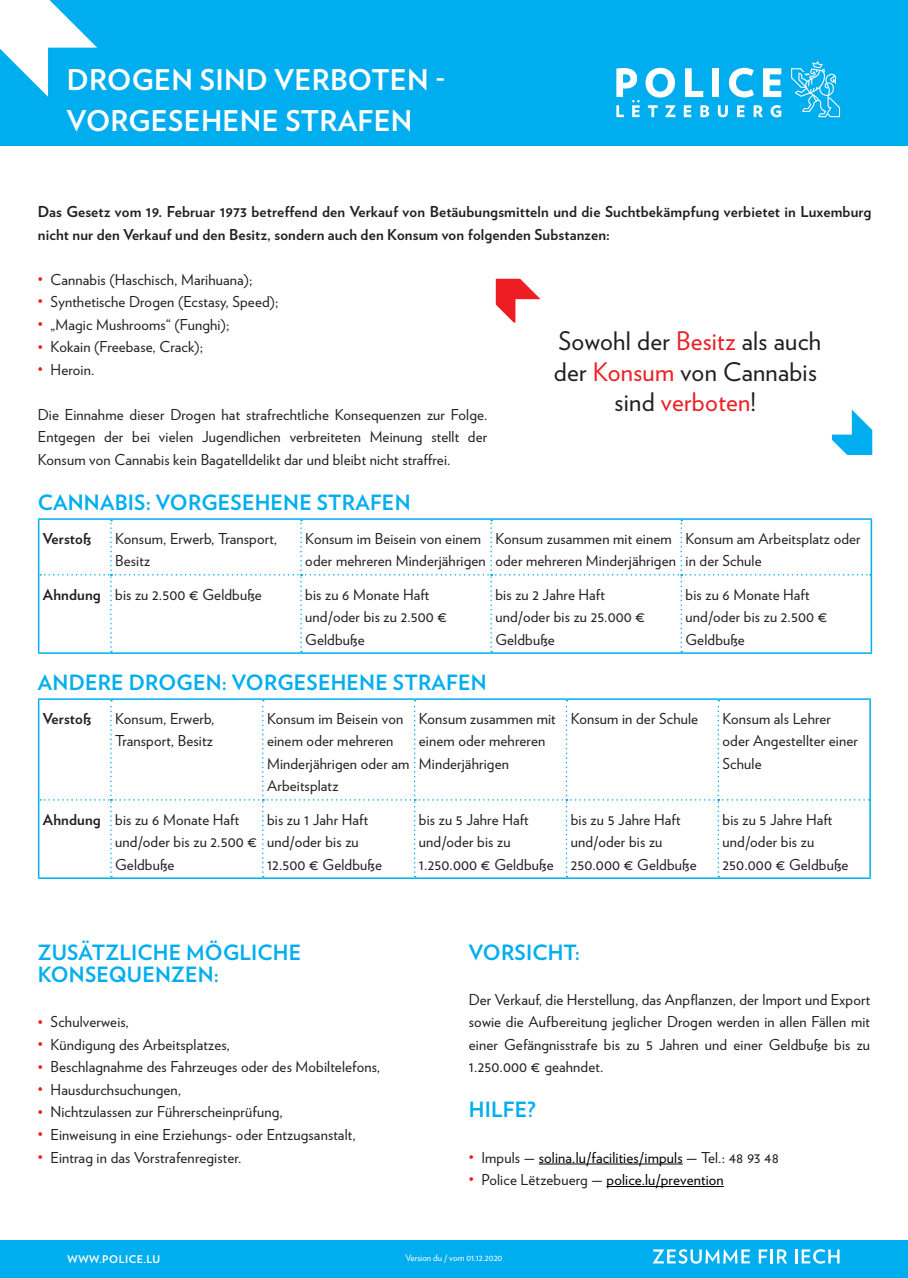
<style>
.page{position:relative;width:908px;height:1278px;background:#fff}
.page>*{position:absolute;margin:0;border:0;box-sizing:border-box;transform-origin:0 0}
.H1_black{font:700 28.5px "Verlag";letter-spacing:.01em;color:#fff}
.Adresse{font:25.5px/30.6px "Verlag";letter-spacing:.01em;color:#231f20;text-align:center}
.Body_end_paragraph{font:700 21px/22.5px "Verlag";letter-spacing:.01em;color:#00aeef}
.Paragraph_Style_1{font:700 21px "Verlag";letter-spacing:.01em;color:#00aeef}
.Body_paragraph{font:700 21px "Verlag";letter-spacing:.01em;color:#00aeef}
.Table_body_paragraph{font:15px/22.5px "Verlag";letter-spacing:.01em;color:#231f20}
.Body_end_paragraph-2{font:15px/22.5px "Verlag";letter-spacing:.01em;color:#231f20;text-align:justify}
.Body_end_paragraph-3{font:700 15px/22.5px "Verlag";letter-spacing:.01em;color:#231f20}
.t1{font:15px "Verlag";letter-spacing:.01em;color:#000}
.Table_body_paragraph-2{font:700 15px "Verlag";letter-spacing:.01em;color:#231f20}
.t2{font:700 10.65px "Verlag";letter-spacing:.05em;color:#fff}
.t3{font:9px "Verlag";color:#fff}
.s1{font-size:13.5px;color:#ee1d23}
.s2{color:#ee1d23}
.s3{color:#231f20}
</style>
<div class="page">
<div style="left:0;top:0;width:908px;height:146px;background:#00aeef"></div>
<div style="left:0;top:1240px;width:908px;height:38px;background:#00aeef"></div>
<hr style="left:38px;top:518px;width:73px;height:2px;background:#00aeef">
<hr style="left:38px;top:520px;width:1px;height:55px;background:#00aeef">
<hr style="left:111px;top:518px;width:190px;height:2px;background:#00aeef">
<hr style="left:301px;top:518px;width:190px;height:2px;background:#00aeef">
<hr style="left:491px;top:518px;width:190px;height:2px;background:#00aeef">
<hr style="left:681px;top:518px;width:191px;height:2px;background:#00aeef">
<hr style="left:870px;top:520px;width:2px;height:55px;background:#00aeef">
<hr style="left:38px;top:575px;width:1px;height:77px;background:#00aeef">
<hr style="left:870px;top:575px;width:2px;height:77px;background:#00aeef">
<hr style="left:38px;top:652px;width:73px;height:2px;background:#00aeef">
<hr style="left:111px;top:652px;width:190px;height:2px;background:#00aeef">
<hr style="left:301px;top:652px;width:190px;height:2px;background:#00aeef">
<hr style="left:491px;top:652px;width:190px;height:2px;background:#00aeef">
<hr style="left:681px;top:652px;width:191px;height:2px;background:#00aeef">
<svg style="left:40px;top:520px;width:831px;height:132px"></svg>
<hr style="left:38px;top:698px;width:73px;height:2px;background:#00aeef">
<hr style="left:38px;top:700px;width:1px;height:100px;background:#00aeef">
<hr style="left:111px;top:698px;width:152px;height:2px;background:#00aeef">
<hr style="left:263px;top:698px;width:152px;height:2px;background:#00aeef">
<hr style="left:415px;top:698px;width:151px;height:2px;background:#00aeef">
<hr style="left:566px;top:698px;width:152px;height:2px;background:#00aeef">
<hr style="left:718px;top:698px;width:153px;height:2px;background:#00aeef">
<hr style="left:869px;top:700px;width:2px;height:100px;background:#00aeef">
<hr style="left:38px;top:800px;width:1px;height:77px;background:#00aeef">
<hr style="left:869px;top:800px;width:2px;height:77px;background:#00aeef">
<hr style="left:38px;top:877px;width:73px;height:2px;background:#00aeef">
<hr style="left:111px;top:877px;width:152px;height:2px;background:#00aeef">
<hr style="left:263px;top:877px;width:152px;height:2px;background:#00aeef">
<hr style="left:415px;top:877px;width:151px;height:2px;background:#00aeef">
<hr style="left:566px;top:877px;width:152px;height:2px;background:#00aeef">
<hr style="left:718px;top:877px;width:153px;height:2px;background:#00aeef">
<svg style="left:40px;top:700px;width:829px;height:177px"></svg>
<svg style="left:496px;top:279px;width:44px;height:43px"></svg>
<svg style="left:832px;top:409px;width:40px;height:46px"></svg>
<hr style="left:539px;top:1163px;width:144px;height:1px;background:#000">
<hr style="left:606px;top:1186px;width:118px;height:1px;background:#000">
<svg style="left:653px;top:1249px;width:97px;height:14px"></svg>
<svg style="left:759px;top:1249px;width:8px;height:14px"></svg>
<hr style="left:770px;top:1249px;width:3px;height:14px;background:#fff">
<svg style="left:777px;top:1249px;width:10px;height:14px"></svg>
<svg style="left:795px;top:1249px;width:44px;height:14px"></svg>
<svg style="left:645px;top:68px;width:30px;height:30px"></svg>
<svg style="left:685px;top:68px;width:18px;height:29px"></svg>
<div style="left:712px;top:68px;width:7px;height:29px;background:#fff"></div>
<svg style="left:729px;top:68px;width:25px;height:30px"></svg>
<svg style="left:763px;top:68px;width:18px;height:29px"></svg>
<svg style="left:617px;top:68px;width:22px;height:49px"></svg>
<svg style="left:648px;top:105px;width:10px;height:12px"></svg>
<svg style="left:665px;top:105px;width:10px;height:12px"></svg>
<svg style="left:684px;top:105px;width:7px;height:12px"></svg>
<svg style="left:700px;top:105px;width:9px;height:12px"></svg>
<svg style="left:718px;top:105px;width:10px;height:12px"></svg>
<svg style="left:737px;top:105px;width:7px;height:12px"></svg>
<svg style="left:753px;top:105px;width:10px;height:12px"></svg>
<svg style="left:770px;top:105px;width:11px;height:12px"></svg>
<svg style="left:791px;top:61px;width:49px;height:56px"></svg>
<svg style="left:0;top:0;width:97px;height:97px"></svg>
<p class="H1_black" style="left:67px;top:57px;width:380px">DROGEN SIND VERBOTEN -</p>
<p class="H1_black" style="left:67px;top:98px;width:347px">VORGESEHENE STRAFEN</p>
<p class="Body_end_paragraph-3" style="left:38px;top:200px;width:835px">Das Gesetz vom 19. Februar 1973 betreffend den Verkauf von Betäubungsmitteln und die Suchtbekämpfung verbietet in Luxemburg nicht nur den Verkauf und den Besitz, sondern auch den Konsum von folgenden Substanzen:</p>
<p class="Body_end_paragraph-2" style="left:38px;top:267px;width:216px"><span class="s1">•</span> Cannabis (Haschisch, Marihuana);</p>
<p class="Body_end_paragraph-2" style="left:38px;top:290px;width:242px"><span class="s1">•</span> Synthetische Drogen (Ecstasy, Speed);</p>
<p class="Body_end_paragraph-2" style="left:38px;top:312px;width:193px"><span class="s1">•</span> „Magic Mushrooms“ (Funghi);</p>
<p class="Body_end_paragraph-2" style="left:38px;top:335px;width:167px"><span class="s1">•</span> Kokain (Freebase, Crack);</p>
<p class="Body_end_paragraph-2" style="left:38px;top:357px;width:58px"><span class="s1">•</span> Heroin.</p>
<p class="Body_end_paragraph-2" style="left:38px;top:402px;width:451px">Die Einnahme dieser Drogen hat strafrechtliche Konsequenzen zur Folge.<br>Entgegen der bei vielen Jugendlichen verbreiteten Meinung stellt der Konsum von Cannabis kein Bagatelldelikt dar und bleibt nicht straffrei.</p>
<p class="Body_paragraph" style="left:38px;top:486px;width:374px">CANNABIS: VORGESEHENE STRAFEN</p>
<p class="Table_body_paragraph-2" style="left:43px;top:526px;width:50px">Verstoß</p>
<p class="Table_body_paragraph" style="left:115px;top:526px;width:164px">Konsum, Erwerb, Transport,<br>Besitz</p>
<p class="Table_body_paragraph" style="left:305px;top:526px;width:182px">Konsum im Beisein von einem oder mehreren Minderjährigen</p>
<p class="Table_body_paragraph" style="left:495px;top:526px;width:182px">Konsum zusammen mit einem oder mehreren Minderjährigen</p>
<p class="Table_body_paragraph" style="left:685px;top:526px;width:177px">Konsum am Arbeitsplatz oder in der Schule</p>
<p class="Table_body_paragraph-2" style="left:43px;top:582px;width:59px">Ahndung</p>
<p class="Table_body_paragraph" style="left:115px;top:582px;width:148px">bis zu 2.500 € Geldbuße</p>
<p class="Table_body_paragraph" style="left:305px;top:582px;width:144px">bis zu 6 Monate Haft und/oder bis zu 2.500 €<br>Geldbuße</p>
<p class="Table_body_paragraph" style="left:495px;top:582px;width:151px">bis zu 2 Jahre Haft und/oder bis zu 25.000 €<br>Geldbuße</p>
<p class="Table_body_paragraph" style="left:685px;top:582px;width:144px">bis zu 6 Monate Haft und/oder bis zu 2.500 €<br>Geldbuße</p>
<p class="Paragraph_Style_1" style="left:38px;top:666px;width:450px">ANDERE DROGEN: VORGESEHENE STRAFEN</p>
<p class="Table_body_paragraph-2" style="left:43px;top:706px;width:50px">Verstoß</p>
<p class="Table_body_paragraph" style="left:115px;top:706px;width:101px">Konsum, Erwerb,<br>Transport, Besitz</p>
<p class="Table_body_paragraph" style="left:267px;top:706px;width:144px">Konsum im Beisein von einem oder mehreren<br>Minderjährigen oder am<br>Arbeitsplatz</p>
<p class="Table_body_paragraph" style="left:419px;top:706px;width:138px">Konsum zusammen mit einem oder mehreren<br>Minderjährigen</p>
<p class="Table_body_paragraph" style="left:571px;top:706px;width:129px">Konsum in der Schule</p>
<p class="Table_body_paragraph" style="left:722px;top:706px;width:137px">Konsum als Lehrer oder Angestellter einer<br>Schule</p>
<p class="Table_body_paragraph-2" style="left:43px;top:807px;width:59px">Ahndung</p>
<p class="Table_body_paragraph" style="left:115px;top:807px;width:144px">bis zu 6 Monate Haft und/oder bis zu 2.500 €<br>Geldbuße</p>
<p class="Table_body_paragraph" style="left:267px;top:807px;width:116px">bis zu 1 Jahr Haft und/oder bis zu<br>12.500 € Geldbuße</p>
<p class="Table_body_paragraph" style="left:419px;top:807px;width:136px">bis zu 5 Jahre Haft und/oder bis zu<br>1.250.000 € Geldbuße</p>
<p class="Table_body_paragraph" style="left:571px;top:807px;width:127px">bis zu 5 Jahre Haft und/oder bis zu<br>250.000 € Geldbuße</p>
<p class="Table_body_paragraph" style="left:722px;top:807px;width:127px">bis zu 5 Jahre Haft und/oder bis zu<br>250.000 € Geldbuße</p>
<p class="Adresse" style="left:554px;top:324px;width:269px">Sowohl der <span class="s2">Besitz</span> als auch der <span class="s2">Konsum</span> von Cannabis sind <span class="s2">verboten</span>!</p>
<p class="Body_end_paragraph" style="left:38px;top:940px;width:265px">ZUSÄTZLICHE MÖGLICHE<br>KONSEQUENZEN:</p>
<p class="Body_end_paragraph-2" style="left:38px;top:1010px;width:93px"><span class="s1">•</span> Schulverweis,</p>
<p class="Body_end_paragraph-2" style="left:38px;top:1032px;width:193px"><span class="s1">•</span> Kündigung des Arbeitsplatzes,</p>
<p class="Body_end_paragraph-2" style="left:38px;top:1055px;width:344px"><span class="s1">•</span> Beschlagnahme des Fahrzeuges oder des Mobiltelefons,</p>
<p class="Body_end_paragraph-2" style="left:38px;top:1077px;width:145px"><span class="s1">•</span> Hausdurchsuchungen,</p>
<p class="Body_end_paragraph-2" style="left:38px;top:1100px;width:246px"><span class="s1">•</span> Nichtzulassen zur Führerscheinprüfung,</p>
<p class="Body_end_paragraph-2" style="left:38px;top:1122px;width:319px"><span class="s1">•</span> Einweisung in eine Erziehungs- oder Entzugsanstalt,</p>
<p class="Body_end_paragraph-2" style="left:38px;top:1145px;width:205px"><span class="s1">•</span> Eintrag in das Vorstrafenregister.</p>
<p class="Body_end_paragraph" style="left:469px;top:940px;width:113px">VORSICHT:</p>
<p class="Body_end_paragraph-2" style="left:469px;top:987px;width:403px">Der Verkauf, die Herstellung, das Anpflanzen, der Import und Export sowie die Aufbereitung jeglicher Drogen werden in allen Fällen mit einer Gefängnisstrafe bis zu 5 Jahren und einer Geldbuße bis zu 1.250.000 € geahndet.</p>
<p class="Body_end_paragraph" style="left:469px;top:1097px;width:68px">HILFE?</p>
<p class="t1" style="left:469px;top:1146px;width:311px"><span class="s1">•</span> <span class="s3">Impuls —</span> solina.lu/facilities/impuls <span class="s3">— Tel.: 48 93 48</span></p>
<p class="t1" style="left:469px;top:1168px;width:256px"><span class="s1">•</span> <span class="s3">Police Lëtzebuerg —</span> police.lu/prevention</p>
<p class="t2" style="left:68px;top:1251px;width:94px">WWW.POLICE.LU</p>
<p class="t3" style="left:405px;top:1251px;width:98px">Version du / vom 01.12.2020</p>
</div>
